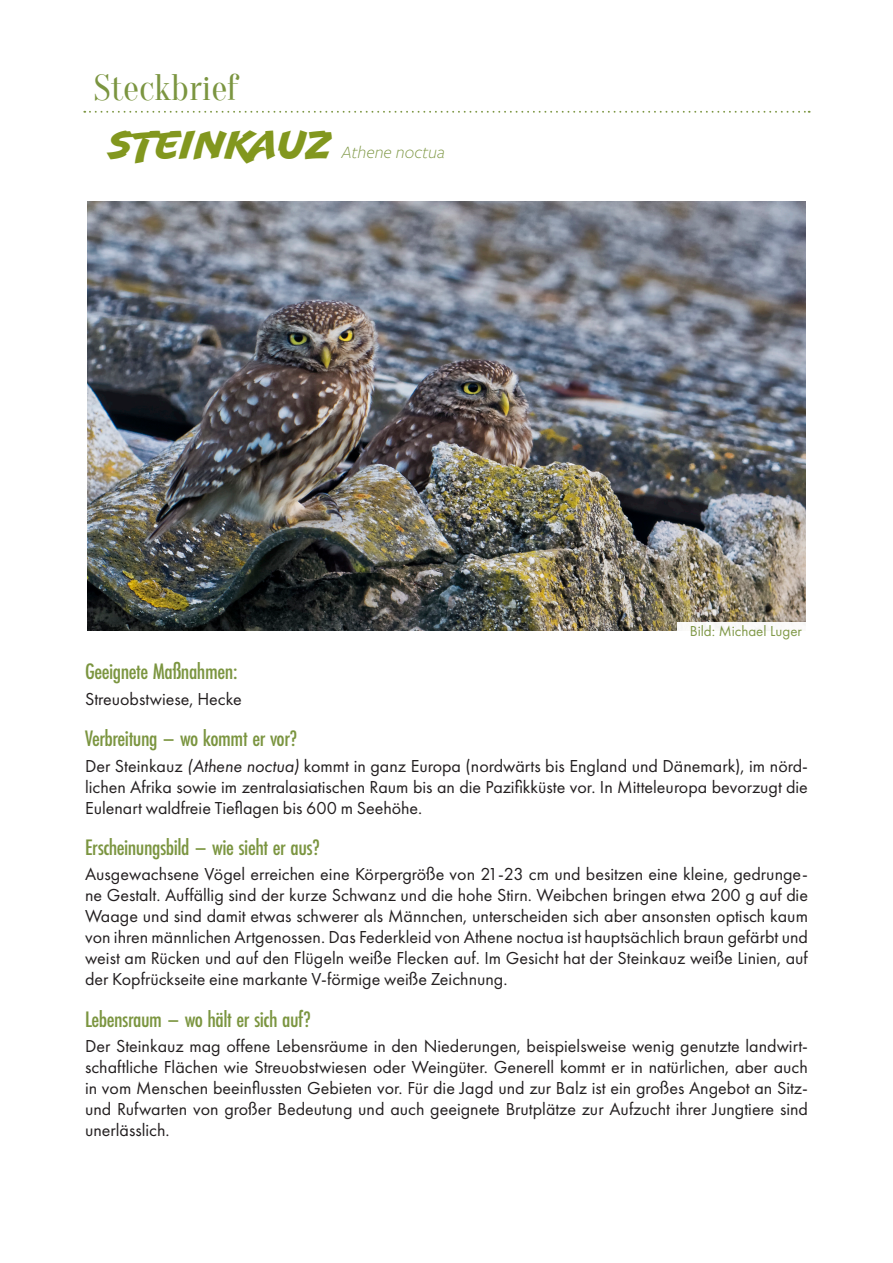
<style>
.page{position:relative;width:893px;height:1263px;background:#fff}
.page>*{position:absolute;margin:0;border:0;box-sizing:border-box;transform-origin:0 0}
._2__Überschrift_2__T{font:40.5px "Uppercut Angle";letter-spacing:-.005em;color:#82971e}
._1__Überschrift_1__S{font:36px "Oranienbaum";color:#7b9540}
._4__Absatz_Überschri{font:500 23.25px "Futura PT Cond";letter-spacing:-.02em;color:#7b9540}
._5__Absatz_Text{font:18px/21px "Futura PT";color:#231f20;text-align:justify}
._3__Überschrift_2__T{font:italic 300 18px "Freight Sans Pro";color:#7b9540}
.t1{font:15px "Futura PT";color:#7b9540}
.s1{font-style:italic}
</style>
<div class="page">
<svg style="left:84px;top:111px;width:726px;height:2px"></svg>
<img style="left:88px;top:202px;width:717px;height:428px">
<div style="left:677px;top:622px;width:130px;height:15px;background:#fff"></div>
<p class="_1__Überschrift_1__S" style="left:94px;top:68px;width:146px">Steckbrief</p>
<p class="_2__Überschrift_2__T" style="left:109px;top:122px;width:225px">Steinkauz</p>
<p class="_3__Überschrift_2__T" style="left:341px;top:141px;width:105px">Athene noctua</p>
<p class="t1" style="left:690px;top:622px;width:114px">Bild: Michael Luger</p>
<p class="_4__Absatz_Überschri" style="left:85px;top:658px;width:154px">Geeignete Maßnahmen:</p>
<p class="_5__Absatz_Text" style="left:85px;top:688px;width:158px">Streuobstwiese, Hecke</p>
<p class="_4__Absatz_Überschri" style="left:85px;top:725px;width:214px">Verbreitung – wo kommt er vor?</p>
<p class="_5__Absatz_Text" style="left:85px;top:755px;width:724px">Der Steinkauz <span class="s1">(Athene noctua)</span> kommt in ganz Europa (nordwärts bis England und Dänemark), im nörd&shy;lichen Afrika sowie im zentralasiatischen Raum bis an die Pazifikküste vor. In Mitteleuropa bevorzugt die Eulenart waldfreie Tieflagen bis 600 m Seehöhe.</p>
<p class="_4__Absatz_Überschri" style="left:85px;top:834px;width:237px">Erscheinungsbild – wie sieht er aus?</p>
<p class="_5__Absatz_Text" style="left:85px;top:864px;width:724px">Ausgewachsene Vögel erreichen eine Körpergröße von 21-23 cm und besitzen eine kleine, gedrunge&shy;ne Gestalt. Auffällig sind der kurze Schwanz und die hohe Stirn. Weibchen bringen etwa 200 g auf die Waage und sind damit etwas schwerer als Männchen, unterscheiden sich aber ansonsten optisch kaum von ihren männlichen Artgenossen. Das Federkleid von Athene noctua ist hauptsächlich braun gefärbt und weist am Rücken und auf den Flügeln weiße Flecken auf. Im Gesicht hat der Steinkauz weiße Linien, auf der Kopfrückseite eine markante V-förmige weiße Zeichnung.</p>
<p class="_4__Absatz_Überschri" style="left:85px;top:1005px;width:227px">Lebensraum – wo hält er sich auf?</p>
<p class="_5__Absatz_Text" style="left:85px;top:1035px;width:724px">Der Steinkauz mag offene Lebensräume in den Niederungen, beispielsweise wenig genutzte landwirt&shy;schaftliche Flächen wie Streuobstwiesen oder Weingüter. Generell kommt er in natürlichen, aber auch in vom Menschen beeinflussten Gebieten vor. Für die Jagd und zur Balz ist ein großes Angebot an Sitz&shy;und Rufwarten von großer Bedeutung und auch geeignete Brutplätze zur Aufzucht ihrer Jungtiere sind unerlässlich.</p>
</div>
